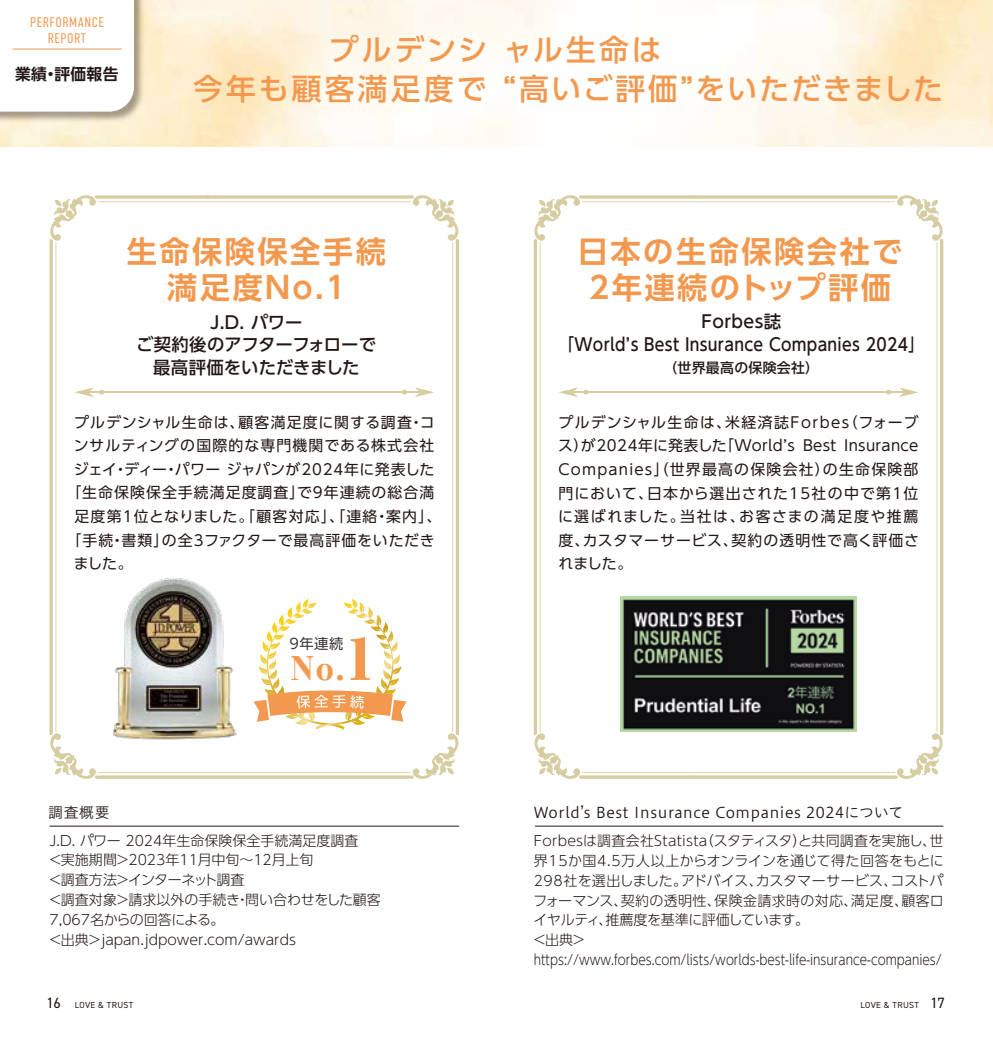
<style>
.page{position:relative;width:993px;height:1042px;background:#fff}
.page>*{position:absolute;margin:0;border:0;box-sizing:border-box;transform-origin:0 0}
.t1{font:900 31.5px "Ryumin Pr 6 N";color:#f3994f}
.t2{font:700 30.28px/36.1px "UD Shin Go Pr 6 N De";letter-spacing:.08em;color:#f3994f;text-align:center}
.t3{font:500 29.75px/39.7px "UD Shin Go Pr 6 N";letter-spacing:.095em;color:#f3994f}
.t4{font:500 17.32px/22.4px "UD Shin Go Pr 6 N";letter-spacing:.02em;color:#221815;text-align:center}
.t5{font:500 17.32px/22.4px "UD Shin Go Pr 6 N";color:#221815;text-align:center}
.t6{font:700 15.75px "UD Shin Go Pr 6 N De";letter-spacing:.02em;color:#221815}
.t7{font:14.88px/23.6px "UD Shin Go Pr 6 N";letter-spacing:.065em;color:#221815;text-align:justify}
.t8{font:14.88px "Hiragino UD Sans Std N W3";letter-spacing:.04em;color:#221815}
.t9{font:14.88px "UD Shin Go Pr 6 N";letter-spacing:.085em;color:#221815}
.t10{font:14.88px "UD Shin Go Pr 6 N";letter-spacing:.025em;color:#221815}
.t11{font:14.17px "UD Shin Go Pr 6 N";color:#3e3a39}
.t12{font:300 14px/19.8px "UD Shin Go Pr 6 N";color:#221815}
.t13{font:300 14px/16.8px "DIN Condensed";letter-spacing:.04em;color:#f3994f;text-align:center}
.t14{font:500 13.83px "UD Shin Go Pr 6 N";letter-spacing:.02em;color:#221815}
.t15{font:8.75px "DIN2014";letter-spacing:.04em;color:#221815}
.s1{font-size:55.12px}
.s2{font-size:14.88px}
</style>
<div class="page">
<img style="left:0;top:0;width:147px;height:124px">
<svg style="left:0;top:0;width:134px;height:112px"></svg>
<hr style="left:12px;top:49px;width:110px;height:1px;background:#f3994f">
<hr style="left:49px;top:826px;width:410px;height:1px;background:#221815">
<hr style="left:534px;top:826px;width:409px;height:1px;background:#221815">
<svg style="left:49px;top:195px;width:410px;height:584px"></svg>
<svg style="left:533px;top:195px;width:410px;height:584px"></svg>
<p class="t13" style="left:30px;top:13px;width:75px">PERFORMANCE<br>REPORT</p>
<p class="t6" style="left:15px;top:61px;width:105px">業績・評価報告</p>
<h3 class="t3" style="left:193px;top:29px;width:751px;text-indent:135px">プルデンシャル生命は<br>今年も顧客満足度で “高いご評価”をいただきました</h3>
<h2 class="t2" style="left:127px;top:233px;width:261px">生命保険保全手続満足度No.１</h2>
<p class="t5" style="left:136px;top:311px;width:241px">J.D. パワー<br>ご契約後のアフターフォローで最高評価をいただきました</p>
<h2 class="t2" style="left:577px;top:233px;width:326px">日本の生命保険会社で<br>2年連続のトップ評価</h2>
<p class="t4" style="left:558px;top:310px;width:367px">Forbes誌<br>「Worldʼs Best Insurance Companies 2024」</p>
<p class="t14" style="left:663px;top:356px;width:157px">（世界最高の保険会社）</p>
<p class="t7" style="left:74px;top:410px;width:362px">プルデンシャル生命は、顧客満足度に関する調査・コ</p>
<p class="t7" style="left:74px;top:433px;width:362px">ンサルティングの国際的な専門機関である株式会社</p>
<p class="t10" style="left:74px;top:457px;width:362px">ジェイ・ディー・パワー ジャパンが2024年に発表した</p>
<p class="t7" style="left:66px;top:480px;width:369px">「生命保険保全手続満足度調査」で9年連続の総合満</p>
<p class="t9" style="left:74px;top:504px;width:368px">足度第1位となりました。「顧客対応」、「連絡・案内」、</p>
<p class="t7" style="left:66px;top:528px;width:369px">「手続・書類」の全3ファクターで最高評価をいただき</p>
<p class="t7" style="left:74px;top:551px;width:60px">ました。</p>
<p class="t11" style="left:289px;top:632px;width:55px">9年連続</p>
<h1 class="t1" style="left:290px;top:643px;width:85px">No.<span class="s1">1</span></h1>
<p class="t8" style="left:48px;top:801px;width:63px">調査概要</p>
<p class="t12" style="left:48px;top:830px;width:334px">J.D. パワー 2024年生命保険保全手続満足度調査<br>＜実施期間＞2023年11月中旬～12月上旬<br>＜調査方法＞インターネット調査<br>＜調査対象＞請求以外の手続き・問い合わせをした顧客<br>7,067名からの回答による。<br>＜出典＞japan.jdpower.com/awards</p>
<p class="t7" style="left:558px;top:410px;width:362px">プルデンシャル生命は、米経済誌Forbes（フォーブス）が2024年に発表した「Worldʼs Best Insurance Companies」（世界最高の保険会社）の生命保険部門において、日本から選出された15社の中で第1位に選ばれました。当社は、お客さまの満足度や推薦度、カスタマーサービス、契約の透明性で高く評価されました。</p>
<p class="t8" style="left:533px;top:801px;width:371px">Worldʼs Best Insurance Companies 2024について</p>
<p class="t12" style="left:532px;top:830px;width:413px">Forbesは調査会社Statista（スタティスタ）と共同調査を実施し、世界15か国4.5万人以上からオンラインを通じて得た回答をもとに298社を選出しました。アドバイス、カスタマーサービス、コストパフォーマンス、契約の透明性、保険金請求時の対応、満足度、顧客ロイヤルティ、推薦度を基準に評価しています。<br>＜出典＞https://www.forbes.com/lists/worlds-best-life-insurance-companies/</p>
<p class="t15" style="left:46px;top:999px;width:88px"><span class="s2">16</span> LOVE &amp; TRUST</p>
<p class="t15" style="left:860px;top:999px;width:86px">LOVE &amp; TRUST <span class="s2">17</span></p>
</div>
